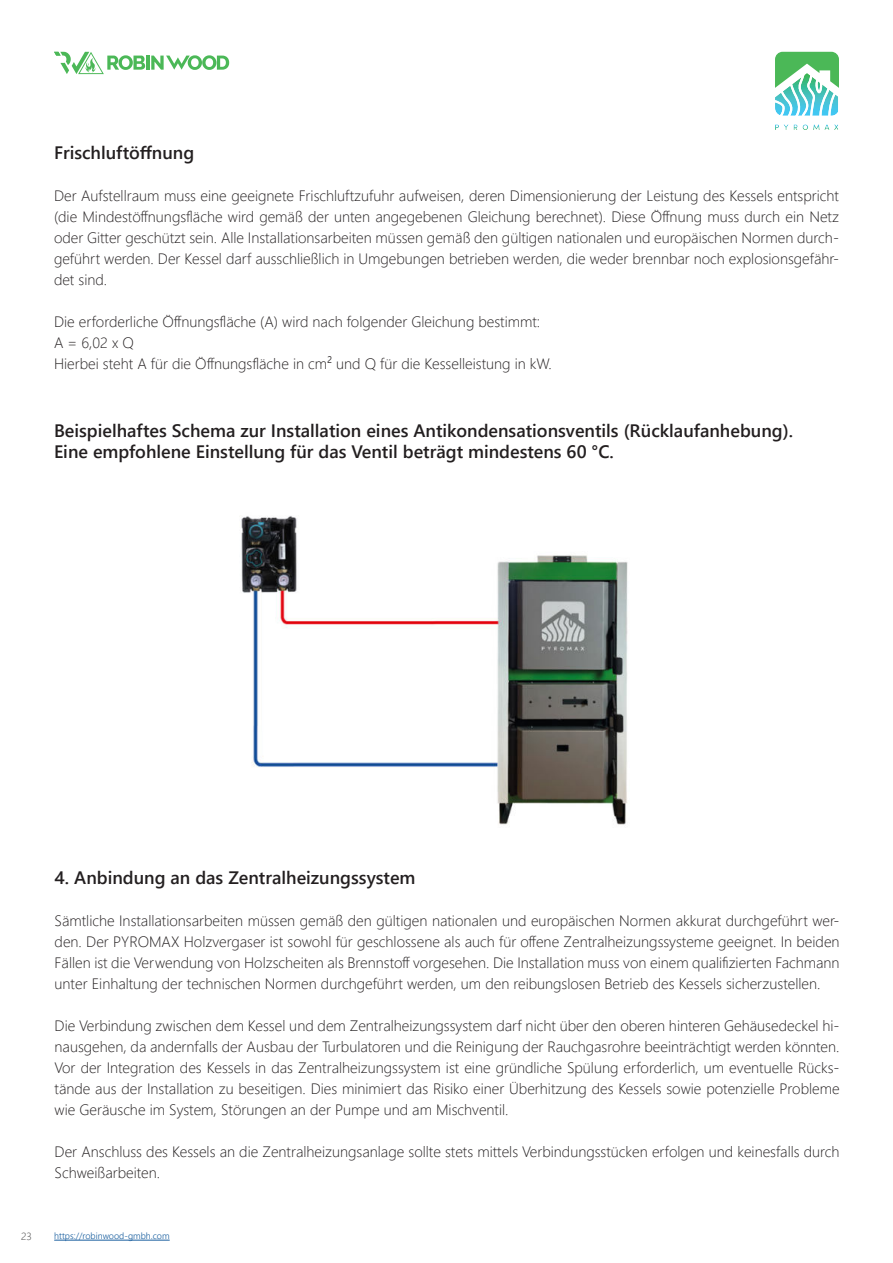
<style>
.page{position:relative;width:893px;height:1263px;background:#fff}
.page>*{position:absolute;margin:0;border:0;box-sizing:border-box;transform-origin:0 0}
.t1{font:600 18px/21px "Segoe UI";color:#231f20}
.t2{font:300 15px/21px "Segoe UI";color:#231f20;text-align:justify}
.t3{font:300 10.5px "Segoe UI";color:#3e3e3f}
.t4{font:300 9px "Segoe UI";color:#175d9e}
</style>
<div class="page">
<hr style="left:146px;top:56px;width:3px;height:14px;background:#4bb857">
<svg style="left:151px;top:55px;width:78px;height:15px"></svg>
<svg style="left:54px;top:52px;width:91px;height:22px"></svg>
<svg style="left:775px;top:52px;width:64px;height:64px"></svg>
<svg style="left:775px;top:124px;width:63px;height:6px"></svg>
<hr style="left:54px;top:1240px;width:116px;height:1px;background:#175d9e">
<img style="left:241px;top:516px;width:387px;height:309px">
<p class="t1" style="left:54px;top:141px;width:142px">Frischluftöffnung</p>
<p class="t2" style="left:54px;top:187px;width:786px">Der Aufstellraum muss eine geeignete Frischluftzufuhr aufweisen, deren Dimensionierung der Leistung des Kessels entspricht (die Mindestöffnungsfläche wird gemäß der unten angegebenen Gleichung berechnet). Diese Öffnung muss durch ein Netz oder Gitter geschützt sein. Alle Installationsarbeiten müssen gemäß den gültigen nationalen und europäischen Normen durch&shy;geführt werden. Der Kessel darf ausschließlich in Umgebungen betrieben werden, die weder brennbar noch explosionsgefähr&shy;det sind.</p>
<p class="t2" style="left:54px;top:310px;width:499px;text-align:left">Die erforderliche Öffnungsfläche (A) wird nach folgender Gleichung bestimmt:<br>A = 6,02 x Q<br>Hierbei steht A für die Öffnungsfläche in cm² und Q für die Kesselleistung in kW.</p>
<p class="t1" style="left:54px;top:421px;width:740px">Beispielhaftes Schema zur Installation eines Antikondensationsventils (Rücklaufanhebung).<br>Eine empfohlene Einstellung für das Ventil beträgt mindestens 60 °C.</p>
<p class="t1" style="left:55px;top:866px;width:362px">4. Anbindung an das Zentralheizungssystem</p>
<p class="t2" style="left:55px;top:912px;width:786px">Sämtliche Installationsarbeiten müssen gemäß den gültigen nationalen und europäischen Normen akkurat durchgeführt wer&shy;den. Der PYROMAX Holzvergaser ist sowohl für geschlossene als auch für offene Zentralheizungssysteme geeignet. In beiden Fällen ist die Verwendung von Holzscheiten als Brennstoff vorgesehen. Die Installation muss von einem qualifizierten Fachmann unter Einhaltung der technischen Normen durchgeführt werden, um den reibungslosen Betrieb des Kessels sicherzustellen.</p>
<p class="t2" style="left:55px;top:1017px;width:786px">Die Verbindung zwischen dem Kessel und dem Zentralheizungssystem darf nicht über den oberen hinteren Gehäusedeckel hi&shy;nausgehen, da andernfalls der Ausbau der Turbulatoren und die Reinigung der Rauchgasrohre beeinträchtigt werden könnten.<br>Vor der Integration des Kessels in das Zentralheizungssystem ist eine gründliche Spülung erforderlich, um eventuelle Rücks&shy;tände aus der Installation zu beseitigen. Dies minimiert das Risiko einer Überhitzung des Kessels sowie potenzielle Probleme wie Geräusche im System, Störungen an der Pumpe und am Mischventil.</p>
<p class="t2" style="left:55px;top:1143px;width:786px">Der Anschluss des Kessels an die Zentralheizungsanlage sollte stets mittels Verbindungsstücken erfolgen und keinesfalls durch<br>Schweißarbeiten.</p>
<p class="t3" style="left:21px;top:1232px;width:12px">23</p>
<p class="t4" style="left:54px;top:1233px;width:117px">https://robinwood-gmbh.com</p>
</div>
